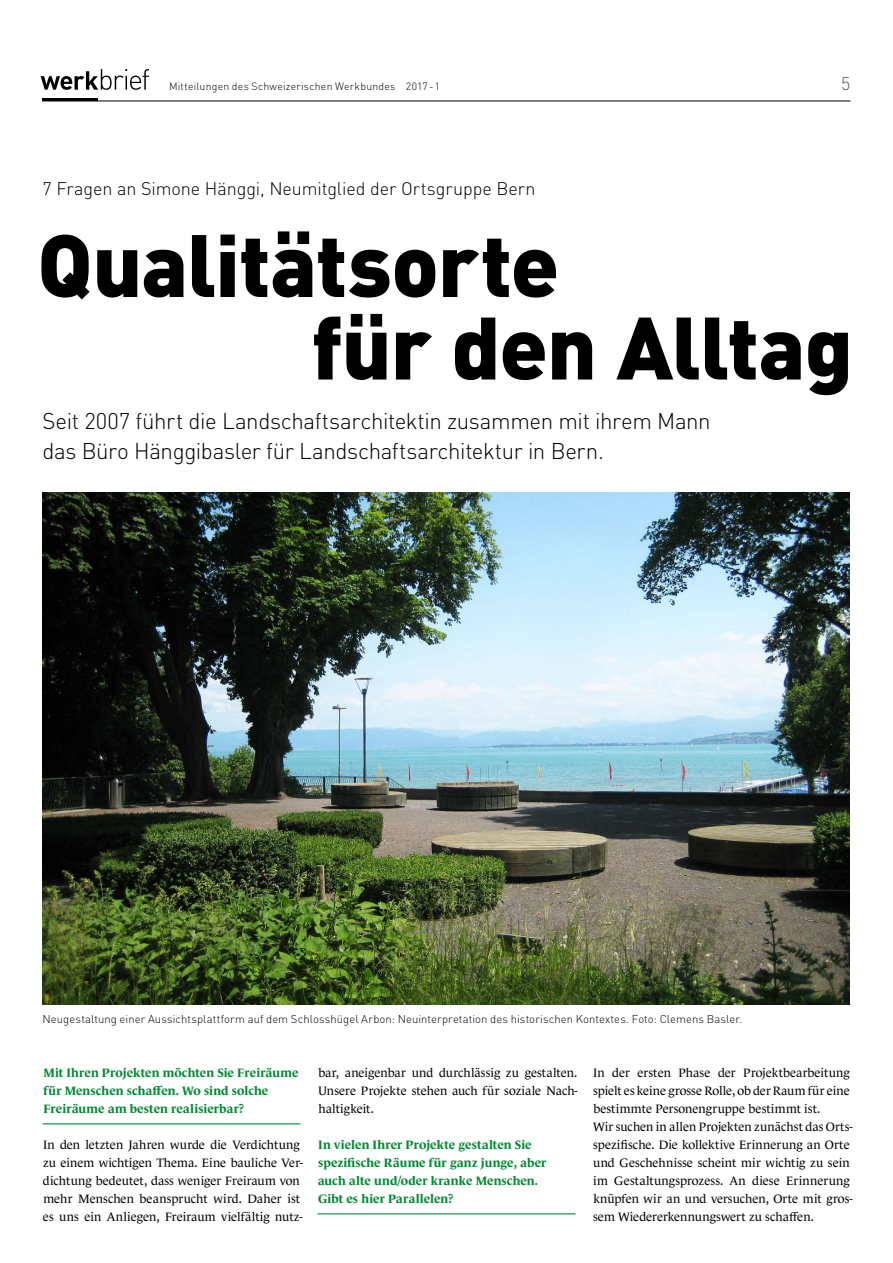
<style>
.page{position:relative;width:893px;height:1263px;background:#fff}
.page>*{position:absolute;margin:0;border:0;box-sizing:border-box;transform-origin:0 0}
.t1{font:900 87px/82.5px "DINOT";letter-spacing:-.015em;color:#000}
.t2{font:300 22.5px/30px "DINOT";letter-spacing:-.015em;color:#000}
.t3{font:300 18px "DINOT";letter-spacing:-.005em;color:#000}
.t4{font:300 18px "DINOT";color:#565655}
.t5{font:12.3px/18px "Le Monde Journal Std";color:#000}
.t6{font:700 12.3px/18px "Le Monde Journal Std";letter-spacing:.005em;color:#008a33}
.t7{font:300 11.25px "DINOT";letter-spacing:.01em;color:#000}
.t8{font:300 10.5px "DINOT";letter-spacing:.02em;color:#000}
</style>
<div class="page">
<hr style="left:43px;top:101px;width:807px;height:1px;background:#000">
<hr style="left:43px;top:99px;width:55px;height:2px;background:#000">
<svg style="left:41px;top:69px;width:108px;height:21px"></svg>
<img style="left:43px;top:492px;width:807px;height:513px">
<hr style="left:43px;top:1123px;width:257px;height:1px;background:#008a33">
<hr style="left:317px;top:1213px;width:258px;height:1px;background:#008a33">
<p class="t8" style="left:169px;top:79px;width:273px">Mitteilungen des Schweizerischen Werkbundes 2017-1</p>
<h3 class="t4" style="left:841px;top:71px;width:11px">5</h3>
<h3 class="t3" style="left:43px;top:176px;width:495px">7 Fragen an Simone Hänggi, Neumitglied der Ortsgruppe Bern</h3>
<h1 class="t1" style="left:311px;top:221px;width:543px;text-indent:-274px">Qualitätsorte<br>für den Alltag</h1>
<h2 class="t2" style="left:43px;top:404px;width:670px">Seit 2007 führt die Landschaftsarchitektin zusammen mit ihrem Mann das Büro Hänggibasler für Landschaftsarchitektur in Bern.</h2>
<p class="t7" style="left:43px;top:1011px;width:701px">Neugestaltung einer Aussichtsplattform auf dem Schlosshügel Arbon: Neuinterpretation des historischen Kontextes. Foto: Clemens Basler.</p>
<p class="t6" style="left:43px;top:1063px;width:257px">Mit Ihren Projekten möchten Sie Freiräume für Menschen schaffen. Wo sind solche<br>Freiräume am besten realisierbar?</p>
<p class="t5" style="left:43px;top:1135px;width:261px">In den letzten Jahren wurde die Verdichtung zu einem wichtigen Thema. Eine bauliche Ver&shy;dichtung bedeutet, dass weniger Freiraum von mehr Menschen beansprucht wird. Daher ist es uns ein Anliegen, Freiraum vielfältig nutz-</p>
<p class="t5" style="left:318px;top:1063px;width:261px;text-align:justify">bar, aneigenbar und durchlässig zu gestalten.<br>Unsere Projekte stehen auch für soziale Nach&shy;haltigkeit.</p>
<p class="t6" style="left:318px;top:1135px;width:230px">In vielen Ihrer Projekte gestalten Sie spezifische Räume für ganz junge, aber auch alte und/oder kranke Menschen.<br>Gibt es hier Parallelen?</p>
<p class="t5" style="left:593px;top:1063px;width:261px">In der ersten Phase der Projektbearbeitung spielt es keine grosse Rolle, ob der Raum für eine bestimmte Personengruppe bestimmt ist.<br>Wir suchen in allen Projekten zunächst das Orts&shy;spezifische. Die kollektive Erinnerung an Orte und Geschehnisse scheint mir wichtig zu sein im Gestaltungsprozess. An diese Erinnerung knüpfen wir an und versuchen, Orte mit gros&shy;sem Wiedererkennungswert zu schaffen.</p>
</div>
